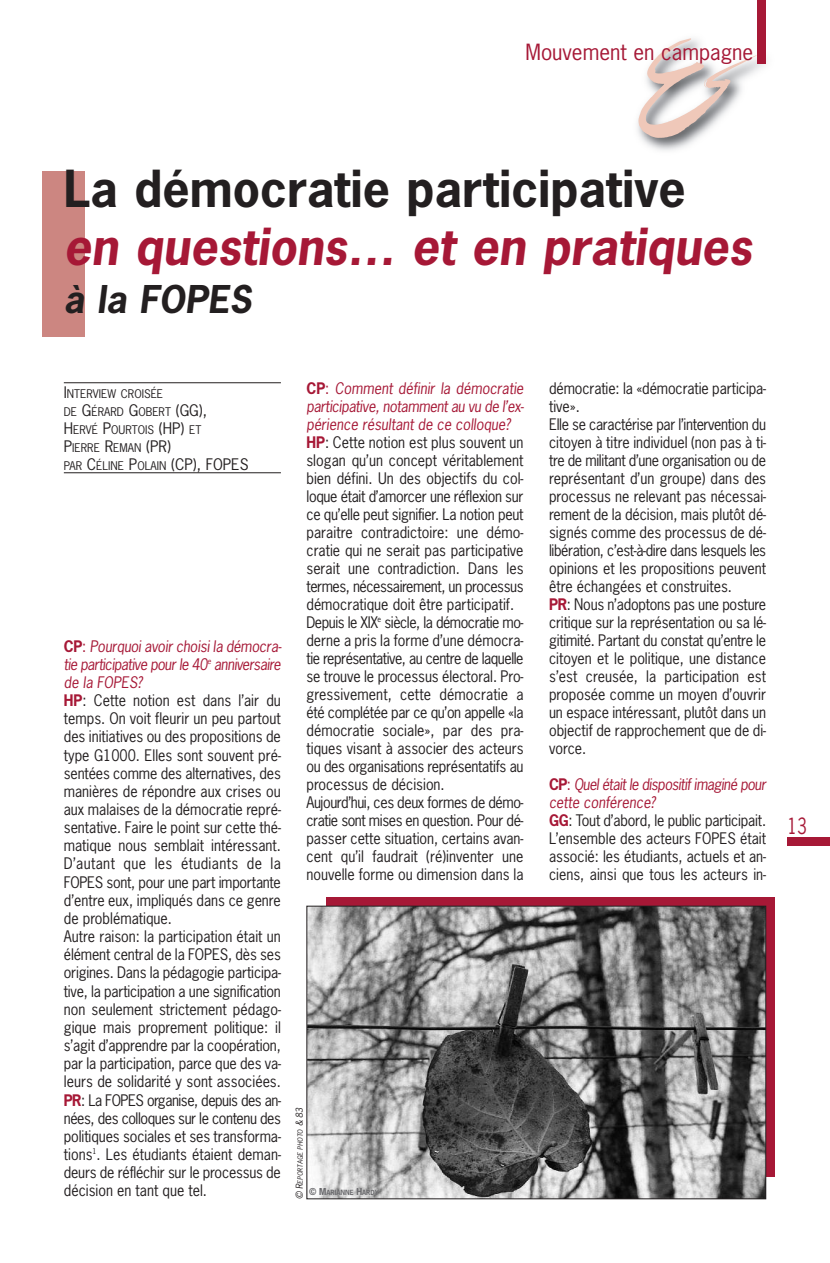
<style>
.page{position:relative;width:830px;height:1263px;background:#fff}
.page>*{position:absolute;margin:0;border:0;box-sizing:border-box;transform-origin:0 0}
.t1{font:700 48px "News Gothic";color:#231f20}
.t2{font:italic 700 48px "News Gothic";color:#a61836}
.t3{font:italic 700 36px "News Gothic";color:#231f20}
.t4{font:21px "News Gothic";color:#a61836}
.t5{font:21px "News Gothic";color:#a61836;scale:.8 1}
.t6{font:15px/18px "News Gothic";color:#231f20;scale:.95 1}
.t7{font:11.25px/18px "News Gothic";color:#231f20}
.t8{font:italic 9px "News Gothic";color:#231f20}
.t9{font:italic 6.75px "News Gothic";color:#231f20}
.t10{font:700 6.75px "News Gothic";color:#69696c;scale:.95 1}
.s1{font-size:15px}
.s2{font-weight:700;color:#a61836}
.s3{color:#a61836}
.s4{font-style:italic;color:#a61836}
.s5{font-size:9px}
</style>
<div class="page">
<img style="left:637px;top:32px;width:129px;height:119px">
<svg style="left:638px;top:38px;width:121px;height:100px"></svg>
<div style="left:757px;top:0;width:8px;height:64px;background:#a61836"></div>
<div style="left:787px;top:838px;width:42px;height:8px;background:#a61836"></div>
<div style="left:43px;top:171px;width:42px;height:166px;background:#cc8681"></div>
<hr style="left:64px;top:382px;width:217px;height:1px;background:#231f20">
<hr style="left:64px;top:472px;width:217px;height:1px;background:#231f20">
<svg style="left:326px;top:897px;width:448px;height:279px;background:#9d1935"></svg>
<img style="left:308px;top:908px;width:455px;height:289px">
<div style="left:306px;top:906px;width:459px;height:293px;border:1px solid #231f20"></div>
<h3 class="t4" style="left:525px;top:40px;width:229px">Mouvement en campagne</h3>
<h1 class="t1" style="left:64px;top:163px;width:623px">La démocratie participative</h1>
<h1 class="t2" style="left:64px;top:220px;width:689px">en questions… et en pratiques</h1>
<h2 class="t3" style="left:64px;top:280px;width:189px">à la FOPES</h2>
<p class="t7" style="left:64px;top:385px;width:186px"><span class="s1">I</span>NTERVIEW CROISÉE<br>DE <span class="s1">G</span>ÉRARD <span class="s1">G</span>OBERT <span class="s1">(GG),<br>H</span>ERVÉ <span class="s1">P</span>OURTOIS <span class="s1">(HP)</span> ET<br><span class="s1">P</span>IERRE <span class="s1">R</span>EMAN <span class="s1">(PR)<br></span>PAR <span class="s1">C</span>ÉLINE <span class="s1">P</span>OLAIN <span class="s1">(CP), FOPES</span></p>
<p class="t6" style="left:306px;top:380px;width:230px"><span class="s2">CP</span><span class="s3">:</span> <span class="s4">Comment définir la démocratie participative, notamment au vu de l’ex&shy;périence résultant de ce colloque?<br></span><span class="s2">HP</span>: Cette notion est plus souvent un slogan qu’un concept véritablement bien défini. Un des objectifs du col&shy;loque était d’amorcer une réflexion sur ce qu’elle peut signifier. La notion peut paraitre contradictoire: une démo&shy;cratie qui ne serait pas participative serait une contradiction. Dans les termes, nécessairement, un processus démocratique doit être participatif.<br>Depuis le XIX<sup>e</sup> siècle, la démocratie mo&shy;derne a pris la forme d’une démocra&shy;tie représentative, au centre de laquelle se trouve le processus électoral. Pro&shy;gressivement, cette démocratie a été complétée par ce qu’on appelle «la démocratie sociale», par des pra&shy;tiques visant à associer des acteurs ou des organisations représentatifs au processus de décision.<br>Aujourd’hui, ces deux formes de démo&shy;cratie sont mises en question. Pour dé&shy;passer cette situation, certains avan&shy;cent qu’il faudrait (ré)inventer une nouvelle forme ou dimension dans la</p>
<p class="t6" style="left:549px;top:380px;width:230px">démocratie: la «démocratie participa&shy;tive».<br>Elle se caractérise par l’intervention du citoyen à titre individuel (non pas à ti&shy;tre de militant d’une organisation ou de représentant d’un groupe) dans des processus ne relevant pas nécessai&shy;rement de la décision, mais plutôt dé&shy;signés comme des processus de dé&shy;libération, c’est-à-dire dans lesquels les opinions et les propositions peuvent être échangées et construites.<br><span class="s2">PR</span>: Nous n’adoptons pas une posture critique sur la représentation ou sa lé&shy;gitimité. Partant du constat qu’entre le citoyen et le politique, une distance s’est creusée, la participation est proposée comme un moyen d’ouvrir un espace intéressant, plutôt dans un objectif de rapprochement que de di&shy;vorce.</p>
<p class="t6" style="left:64px;top:637px;width:230px"><span class="s2">CP</span><span class="s3">:</span> <span class="s4">Pourquoi avoir choisi la démocra&shy;tie participative pour le 40</span><sup>e</sup> <span class="s4">anniversaire de la FOPES?<br></span><span class="s2">HP</span>: Cette notion est dans l’air du temps. On voit fleurir un peu partout des initiatives ou des propositions de type G1000. Elles sont souvent pré&shy;sentées comme des alternatives, des manières de répondre aux crises ou aux malaises de la démocratie repré&shy;sentative. Faire le point sur cette thé&shy;matique nous semblait intéressant.<br>D’autant que les étudiants de la FOPES sont, pour une part importante d’entre eux, impliqués dans ce genre de problématique.<br>Autre raison: la participation était un élément central de la FOPES, dès ses origines. Dans la pédagogie participa&shy;tive, la participation a une signification non seulement strictement pédago&shy;gique mais proprement politique: il s’agit d’apprendre par la coopération, par la participation, parce que des va&shy;leurs de solidarité y sont associées.<br><span class="s2">PR</span>: La FOPES organise, depuis des an&shy;nées, des colloques sur le contenu des politiques sociales et ses transforma&shy;tions<sup>1</sup>. Les étudiants étaient deman&shy;deurs de réfléchir sur le processus de décision en tant que tel.</p>
<p class="t6" style="left:549px;top:776px;width:230px"><span class="s2">CP</span><span class="s3">:</span> <span class="s4">Quel était le dispositif imaginé pour cette conférence?<br></span><span class="s2">GG</span>: Tout d’abord, le public participait.<br>L’ensemble des acteurs FOPES était associé: les étudiants, actuels et an&shy;ciens, ainsi que tous les acteurs in-</p>
<p class="t9" style="left:296px;top:1189px;width:83px;rotate:-90deg"><span class="s5">R</span>EPORTAGE PHOTO <span class="s5">&amp; 83</span></p>
<p class="t8" style="left:294px;top:1199px;width:9px;rotate:-90deg">©</p>
<p class="t10" style="left:309px;top:1189px;width:75px"><span class="s5">© M</span>ARIANNE <span class="s5">H</span>ARDY</p>
<h3 class="t5" style="left:787px;top:814px;width:26px">13</h3>
</div>
